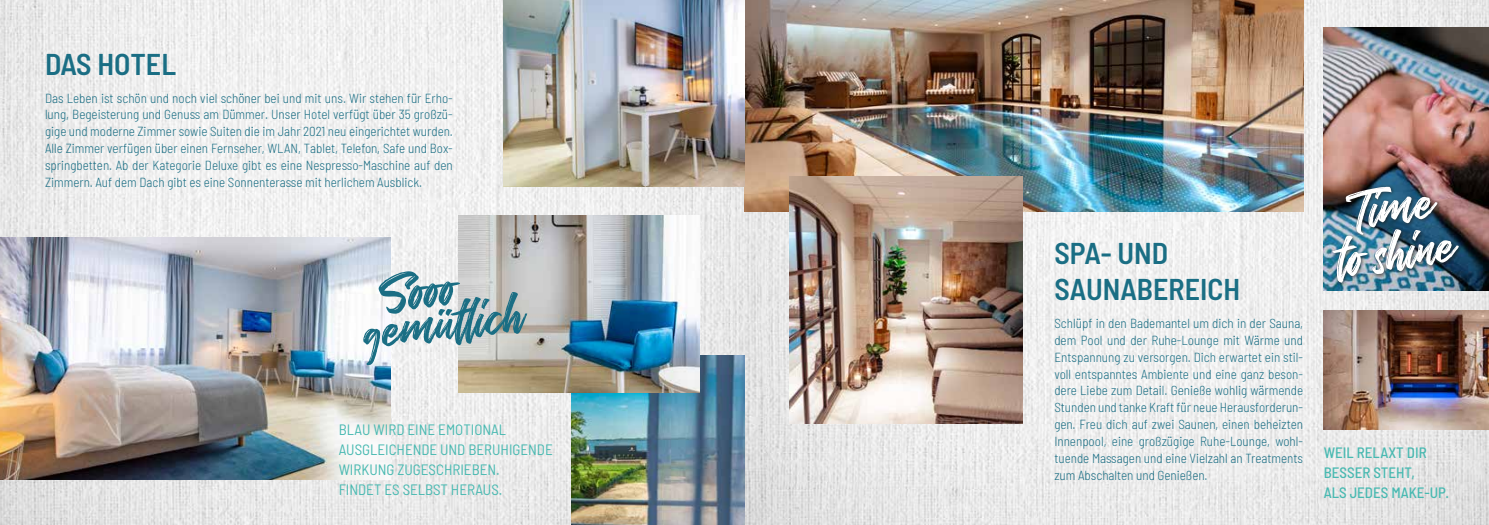
<style>
.page{position:relative;width:1489px;height:525px;background:#fff}
.page>*{position:absolute;margin:0;border:0;box-sizing:border-box;transform-origin:0 0}
.t1{font:57.25px "The Historia Demo";color:#1a6e84}
.t2{font:57.25px/45.6px "The Historia Demo";color:#fff;text-align:center}
.t3{font:600 semi-condensed 30px/36px "Barlow";color:#1a6e84}
.t4{font:semi-condensed 15px/20px "Barlow";color:#48b9b1}
.t5{font:500 semi-condensed 15px/20px "Barlow";color:#48b9b1}
.t6{font:300 semi-condensed 13.12px/16.9px "Barlow";color:#1a6e84;text-align:justify}
</style>
<div class="page">
<img style="left:766px;top:0;width:722px;height:524px">
<img style="left:0;top:0;width:766px;height:524px">
<img style="left:744px;top:0;width:558px;height:211px">
<img style="left:0;top:237px;width:390px;height:242px">
<img style="left:571px;top:355px;width:173px;height:169px">
<img style="left:503px;top:0;width:241px;height:186px">
<img style="left:458px;top:215px;width:241px;height:177px">
<svg style="left:438px;top:309px;width:14px;height:6px"></svg>
<img style="left:789px;top:176px;width:233px;height:247px">
<img style="left:1323px;top:310px;width:165px;height:119px">
<img style="left:1323px;top:27px;width:165px;height:263px">
<div style="left:1329px;top:184px;width:134px;height:103px;background:#1d1d1b;opacity:.75"></div>
<h2 class="t3" style="left:45px;top:44px;width:133px">DAS HOTEL</h2>
<p class="t6" style="left:45px;top:88px;width:409px">Das Leben ist schön und noch viel schöner bei und mit uns. Wir stehen für Erho&shy;lung, Begeisterung und Genuss am Dümmer. Unser Hotel verfügt über 35 großzü&shy;gige und moderne Zimmer sowie Suiten die im Jahr 2021 neu eingerichtet wurden.<br>Alle Zimmer verfügen über einen Fernseher, WLAN, Tablet, Telefon, Safe und Box&shy;springbetten. Ab der Kategorie Deluxe gibt es eine Nespresso-Maschine auf den Zimmern. Auf dem Dach gibt es eine Sonnenterasse mit herlichem Ausblick.</p>
<h1 class="t1" style="left:379px;top:270px;width:75px;rotate:-7deg">Sooo</h1>
<h1 class="t1" style="left:361px;top:308px;width:162px;rotate:-7deg">gemutlich</h1>
<p class="t4" style="left:339px;top:418px;width:216px">BLAU WIRD EINE EMOTIONAL<br>AUSGLEICHENDE UND BERUHIGENDE<br>WIRKUNG ZUGESCHRIEBEN.<br>FINDET ES SELBST HERAUS.</p>
<h2 class="t3" style="left:1054px;top:232px;width:187px">SPA- UND<br>SAUNABEREICH</h2>
<p class="t6" style="left:1054px;top:313px;width:250px">Schlüpf in den Bademantel um dich in der Sauna, dem Pool und der Ruhe-Lounge mit Wärme und Entspannung zu versorgen. Dich erwartet ein stil&shy;voll entspanntes Ambiente und eine ganz beson&shy;dere Liebe zum Detail. Genieße wohlig wärmende Stunden und tanke Kraft für neue Herausforderun&shy;gen. Freu dich auf zwei Saunen, einen beheizten Innenpool, eine großzügige Ruhe-Lounge, wohl&shy;tuende Massagen und eine Vielzahl an Treatments zum Abschalten und Genießen.</p>
<h1 class="t2" style="left:1329px;top:197px;width:120px;rotate:-7deg">Time to shine</h1>
<p class="t5" style="left:1323px;top:440px;width:127px">WEIL RELAXT DIR<br>BESSER STEHT,<br>ALS JEDES MAKE-UP.</p>
</div>
